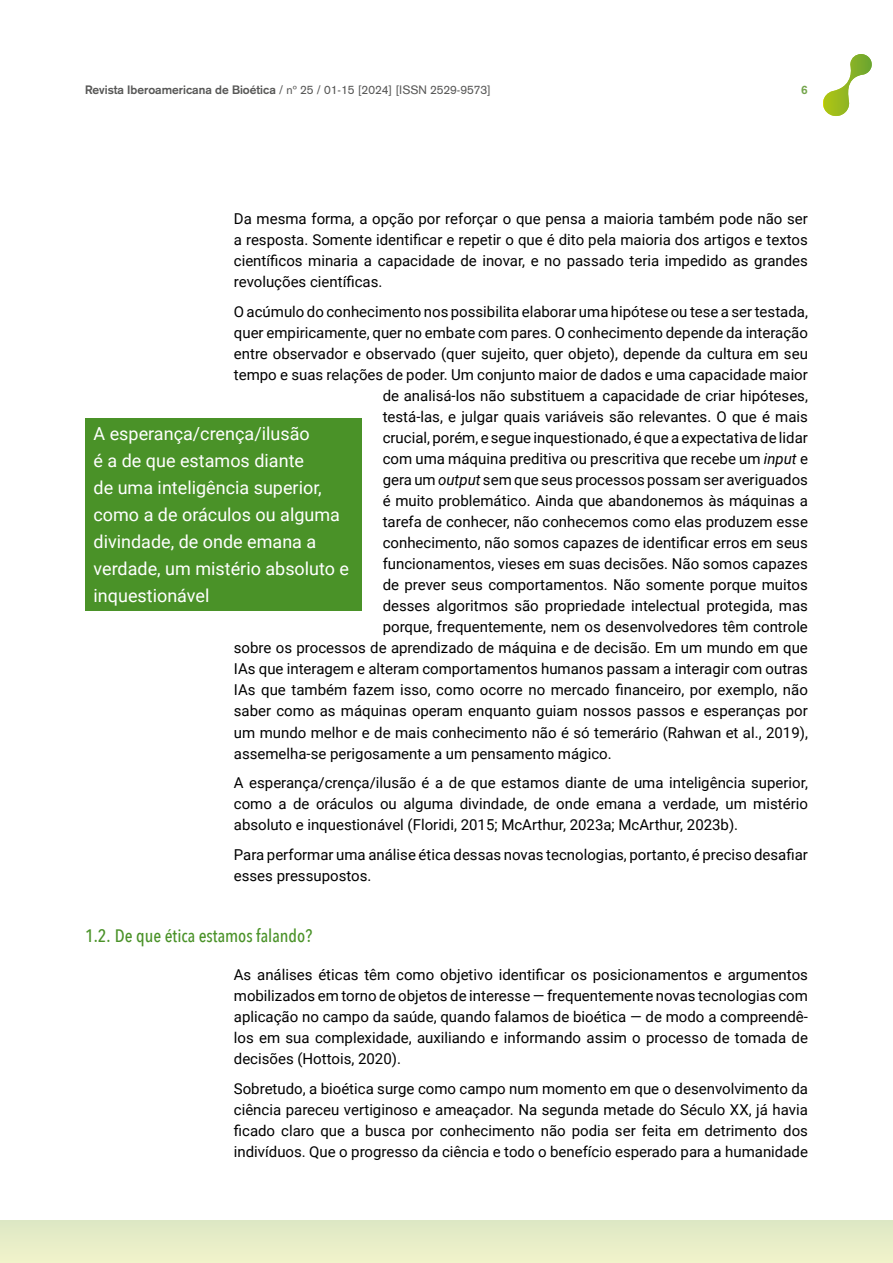
<style>
.page{position:relative;width:893px;height:1263px;background:#fff}
.page>*{position:absolute;margin:0;border:0;box-sizing:border-box;transform-origin:0 0}
.t1{font:18px/27px "Roboto";color:#fff}
.t2{font:500 18px "Avenir Next Condensed";color:#4a9228}
.t3{font:15px/21px "Roboto";color:#000;text-align:justify}
.t4{font:12px "Akzidenz Grotesk";color:#575756}
.t5{font:700 12px "Akzidenz Grotesk";color:#74a54c}
.s1{font-weight:700}
.s2{font-style:italic}
</style>
<div class="page">
<div style="left:0;top:1220px;width:893px;height:43px;background:#e7edc8"></div>
<svg style="left:823px;top:54px;width:49px;height:62px"></svg>
<div style="left:85px;top:418px;width:276px;height:193px;background:#4a9228"></div>
<p class="t4" style="left:85px;top:83px;width:407px"><span class="s1">Revista Iberoamericana de Bioética</span> / nº 25 / 01-15 [2024] [ISSN 2529-9573]</p>
<p class="t5" style="left:801px;top:83px;width:8px">6</p>
<p class="t3" style="left:234px;top:207px;width:576px">Da mesma forma, a opção por reforçar o que pensa a maioria também pode não ser a resposta. Somente identificar e repetir o que é dito pela maioria dos artigos e textos científicos minaria a capacidade de inovar, e no passado teria impedido as grandes revoluções científicas.</p>
<p class="t3" style="left:234px;top:300px;width:576px">O acúmulo do conhecimento nos possibilita elaborar uma hipótese ou tese a ser testada,</p>
<p class="t3" style="left:234px;top:321px;width:576px">quer empiricamente, quer no embate com pares. O conhecimento depende da interação</p>
<p class="t3" style="left:234px;top:342px;width:576px">entre observador e observado (quer sujeito, quer objeto), depende da cultura em seu</p>
<p class="t3" style="left:234px;top:363px;width:576px">tempo e suas relações de poder. Um conjunto maior de dados e uma capacidade maior</p>
<p class="t3" style="left:383px;top:384px;width:427px">de analisá-los não substituem a capacidade de criar hipóteses,</p>
<p class="t3" style="left:383px;top:405px;width:427px">testá-las, e julgar quais variáveis são relevantes. O que é mais</p>
<p class="t3" style="left:383px;top:426px;width:427px">crucial, porém, e segue inquestionado, é que a expectativa de lidar</p>
<p class="t3" style="left:383px;top:447px;width:427px">com uma máquina preditiva ou prescritiva que recebe um <span class="s2">input</span> e</p>
<p class="t3" style="left:383px;top:469px;width:427px">gera um <span class="s2">output</span> sem que seus processos possam ser averiguados</p>
<p class="t3" style="left:383px;top:490px;width:427px">é muito problemático. Ainda que abandonemos às máquinas a</p>
<p class="t3" style="left:383px;top:511px;width:427px">tarefa de conhecer, não conhecemos como elas produzem esse</p>
<p class="t3" style="left:383px;top:532px;width:427px">conhecimento, não somos capazes de identificar erros em seus</p>
<p class="t3" style="left:383px;top:553px;width:427px">funcionamentos, vieses em suas decisões. Não somos capazes</p>
<p class="t3" style="left:383px;top:574px;width:427px">de prever seus comportamentos. Não somente porque muitos</p>
<p class="t3" style="left:383px;top:595px;width:427px">desses algoritmos são propriedade intelectual protegida, mas</p>
<p class="t3" style="left:383px;top:616px;width:427px">porque, frequentemente, nem os desenvolvedores têm controle</p>
<p class="t3" style="left:234px;top:637px;width:576px">sobre os processos de aprendizado de máquina e de decisão. Em um mundo em que</p>
<p class="t3" style="left:234px;top:658px;width:576px">IAs que interagem e alteram comportamentos humanos passam a interagir com outras</p>
<p class="t3" style="left:234px;top:679px;width:576px">IAs que também fazem isso, como ocorre no mercado financeiro, por exemplo, não</p>
<p class="t3" style="left:234px;top:700px;width:576px">saber como as máquinas operam enquanto guiam nossos passos e esperanças por</p>
<p class="t3" style="left:234px;top:721px;width:576px">um mundo melhor e de mais conhecimento não é só temerário (Rahwan et al., 2019),</p>
<p class="t3" style="left:234px;top:742px;width:379px">assemelha-se perigosamente a um pensamento mágico.</p>
<p class="t3" style="left:234px;top:772px;width:576px">A esperança/crença/ilusão é a de que estamos diante de uma inteligência superior, como a de oráculos ou alguma divindade, de onde emana a verdade, um mistério absoluto e inquestionável (Floridi, 2015; McArthur, 2023a; McArthur, 2023b).</p>
<p class="t3" style="left:234px;top:843px;width:576px">Para performar uma análise ética dessas novas tecnologias, portanto, é preciso desafiar esses pressupostos.</p>
<p class="t1" style="left:94px;top:420px;width:257px">A esperança/crença/ilusão<br>é a de que estamos diante<br>de uma inteligência superior, como a de oráculos ou alguma divindade, de onde emana a verdade, um mistério absoluto e inquestionável</p>
<p class="t2" style="left:85px;top:924px;width:229px">1.2. De que ética estamos falando?</p>
<p class="t3" style="left:234px;top:963px;width:576px">As análises éticas têm como objetivo identificar os posicionamentos e argumentos mobilizados em torno de objetos de interesse — frequentemente novas tecnologias com aplicação no campo da saúde, quando falamos de bioética — de modo a compreendê&shy;los em sua complexidade, auxiliando e informando assim o processo de tomada de decisões (Hottois, 2020).</p>
<p class="t3" style="left:234px;top:1077px;width:576px">Sobretudo, a bioética surge como campo num momento em que o desenvolvimento da ciência pareceu vertiginoso e ameaçador. Na segunda metade do Século XX, já havia ficado claro que a busca por conhecimento não podia ser feita em detrimento dos indivíduos. Que o progresso da ciência e todo o benefício esperado para a humanidade</p>
</div>
